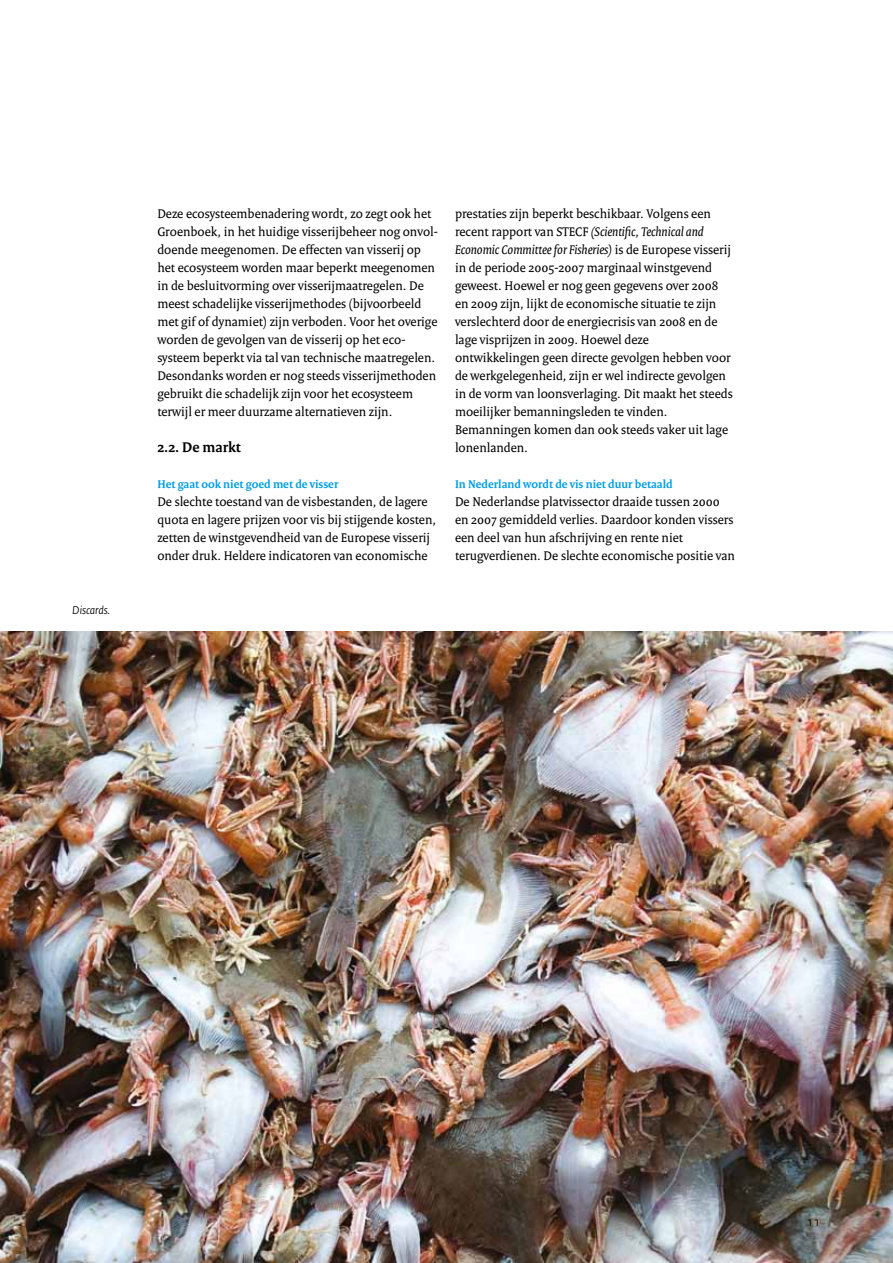
<style>
.page{position:relative;width:893px;height:1263px;background:#fff}
.page>*{position:absolute;margin:0;border:0;box-sizing:border-box;transform-origin:0 0}
.t1{font:700 15px "Rijksoverheid Serif";color:#000}
.t2{font:13.5px/18px "Rijksoverheid Serif";color:#000}
.t3{font:13.5px "Rijksoverheid Sans";color:#000}
.t4{font:700 12px "Rijksoverheid Serif";color:#009ee3}
.t5{font:italic 12px "Rijksoverheid Sans";color:#000}
.s1{font-style:italic}
</style>
<div class="page">
<img style="left:0;top:631px;width:893px;height:632px">
<p class="t5" style="left:72px;top:603px;width:39px">Discards.</p>
<p class="t2" style="left:157px;top:204px;width:282px">Deze ecosysteembenadering wordt, zo zegt ook het Groenboek, in het huidige visserijbeheer nog onvol&shy;doende meegenomen. De effecten van visserij op het ecosysteem worden maar beperkt meegenomen in de besluitvorming over visserijmaatregelen. De meest schadelijke visserijmethodes (bijvoorbeeld met gif of dynamiet) zijn verboden. Voor het overige worden de gevolgen van de visserij op het eco&shy;systeem beperkt via tal van technische maatregelen.<br>Desondanks worden er nog steeds visserijmethoden gebruikt die schadelijk zijn voor het ecosysteem terwijl er meer duurzame alternatieven zijn.</p>
<p class="t1" style="left:157px;top:438px;width:85px">2.2. De markt</p>
<p class="t4" style="left:157px;top:477px;width:183px">Het gaat ook niet goed met de visser</p>
<p class="t2" style="left:157px;top:492px;width:280px">De slechte toestand van de visbestanden, de lagere quota en lagere prijzen voor vis bij stijgende kosten, zetten de winstgevendheid van de Europese visserij onder druk. Heldere indicatoren van economische</p>
<p class="t2" style="left:455px;top:204px;width:279px">prestaties zijn beperkt beschikbaar. Volgens een recent rapport van STECF <span class="s1">(Scientific, Technical and Economic Committee for Fisheries)</span> is de Europese visserij in de periode 2005-2007 marginaal winstgevend geweest. Hoewel er nog geen gegevens over 2008 en 2009 zijn, lijkt de economische situatie te zijn verslechterd door de energiecrisis van 2008 en de lage visprijzen in 2009. Hoewel deze ontwikkelingen geen directe gevolgen hebben voor de werkgelegenheid, zijn er wel indirecte gevolgen in de vorm van loonsverlaging. Dit maakt het steeds moeilijker bemanningsleden te vinden.<br>Bemanningen komen dan ook steeds vaker uit lage lonenlanden.</p>
<p class="t4" style="left:455px;top:477px;width:219px">In Nederland wordt de vis niet duur betaald</p>
<p class="t2" style="left:455px;top:492px;width:281px">De Nederlandse platvissector draaide tussen 2000 en 2007 gemiddeld verlies. Daardoor konden vissers een deel van hun afschrijving en rente niet terugverdienen. De slechte economische positie van</p>
<p class="t3" style="left:807px;top:1214px;width:15px">11</p>
</div>
